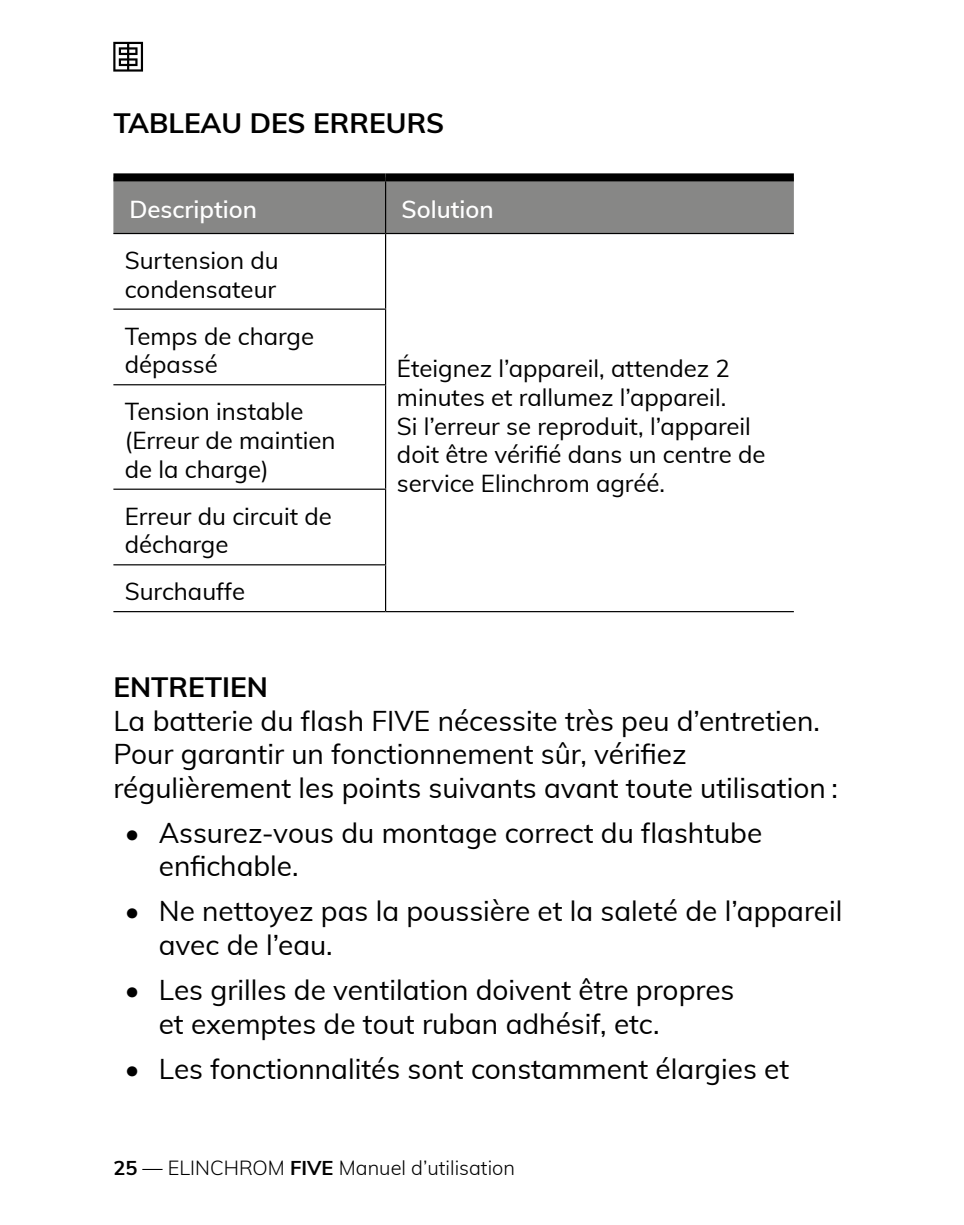
<style>
.page{position:relative;width:964px;height:1225px;background:#fff}
.page>*{position:absolute;margin:0;border:0;box-sizing:border-box;transform-origin:0 0}
.t1{font:28px/33.6px "Muli";color:#000}
.t2{font:700 28px "Muli";color:#000}
.t3{font:24px/28.8px "Muli";color:#000}
.t4{font:600 24px "Muli";color:#fff}
.t5{font:300 20px "Muli";color:#000}
.s1{font-weight:700}
</style>
<div class="page">
<div style="left:113px;top:181px;width:681px;height:52px;background:#878786"></div>
<hr style="left:385px;top:181px;width:1px;height:52px;background:#000">
<hr style="left:113px;top:233px;width:273px;height:1px;background:#000">
<hr style="left:386px;top:233px;width:408px;height:1px;background:#000">
<hr style="left:385px;top:234px;width:1px;height:74px;background:#000">
<hr style="left:113px;top:308px;width:273px;height:2px;background:#000">
<hr style="left:385px;top:310px;width:1px;height:74px;background:#000">
<hr style="left:113px;top:384px;width:273px;height:1px;background:#000">
<hr style="left:385px;top:385px;width:1px;height:103px;background:#000">
<hr style="left:113px;top:488px;width:273px;height:2px;background:#000">
<hr style="left:385px;top:490px;width:1px;height:74px;background:#000">
<hr style="left:385px;top:565px;width:1px;height:46px;background:#000">
<hr style="left:386px;top:611px;width:408px;height:1px;background:#000">
<hr style="left:113px;top:564px;width:273px;height:1px;background:#000">
<hr style="left:113px;top:611px;width:273px;height:1px;background:#000">
<div style="left:113px;top:173px;width:273px;height:8px;background:#000"></div>
<div style="left:386px;top:173px;width:408px;height:8px;background:#000"></div>
<svg style="left:113px;top:42px;width:30px;height:30px"></svg>
<p class="t2" style="left:113px;top:103px;width:332px">TABLEAU DES ERREURS</p>
<p class="t4" style="left:129px;top:191px;width:129px">Description</p>
<p class="t4" style="left:402px;top:191px;width:93px">Solution</p>
<p class="t3" style="left:125px;top:245px;width:155px">Surtension du condensateur</p>
<p class="t3" style="left:125px;top:320px;width:191px">Temps de charge dépassé</p>
<p class="t3" style="left:125px;top:396px;width:180px">Tension instable</p>
<p class="t3" style="left:125px;top:425px;width:212px">(Erreur de maintien</p>
<p class="t3" style="left:125px;top:454px;width:145px">de la charge)</p>
<p class="t3" style="left:125px;top:500px;width:209px">Erreur du circuit de décharge</p>
<p class="t3" style="left:125px;top:576px;width:122px">Surchauffe</p>
<p class="t3" style="left:397px;top:353px;width:370px">Éteignez l’appareil, attendez 2 minutes et rallumez l’appareil.<br>Si l’erreur se reproduit, l’appareil doit être vérifié dans un centre de service Elinchrom agréé.</p>
<p class="t2" style="left:113px;top:666px;width:156px">ENTRETIEN</p>
<p class="t1" style="left:113px;top:702px;width:726px">La batterie du flash FIVE nécessite très peu d’entretien.<br>Pour garantir un fonctionnement sûr, vérifiez régulièrement les points suivants avant toute utilisation :</p>
<p class="t1" style="left:159px;top:814px;width:605px;text-indent:-34px">• Assurez-vous du montage correct du flashtube enfichable.</p>
<p class="t1" style="left:159px;top:893px;width:685px;text-indent:-34px">• Ne nettoyez pas la poussière et la saleté de l’appareil avec de l’eau.</p>
<p class="t1" style="left:159px;top:971px;width:577px;text-indent:-34px">• Les grilles de ventilation doivent être propres et exemptes de tout ruban adhésif, etc.</p>
<p class="t1" style="left:125px;top:1050px;width:666px">• Les fonctionnalités sont constamment élargies et</p>
<p class="t5" style="left:113px;top:1153px;width:403px"><span class="s1">25</span> — ELINCHROM <span class="s1">FIVE</span> Manuel d’utilisation</p>
</div>
